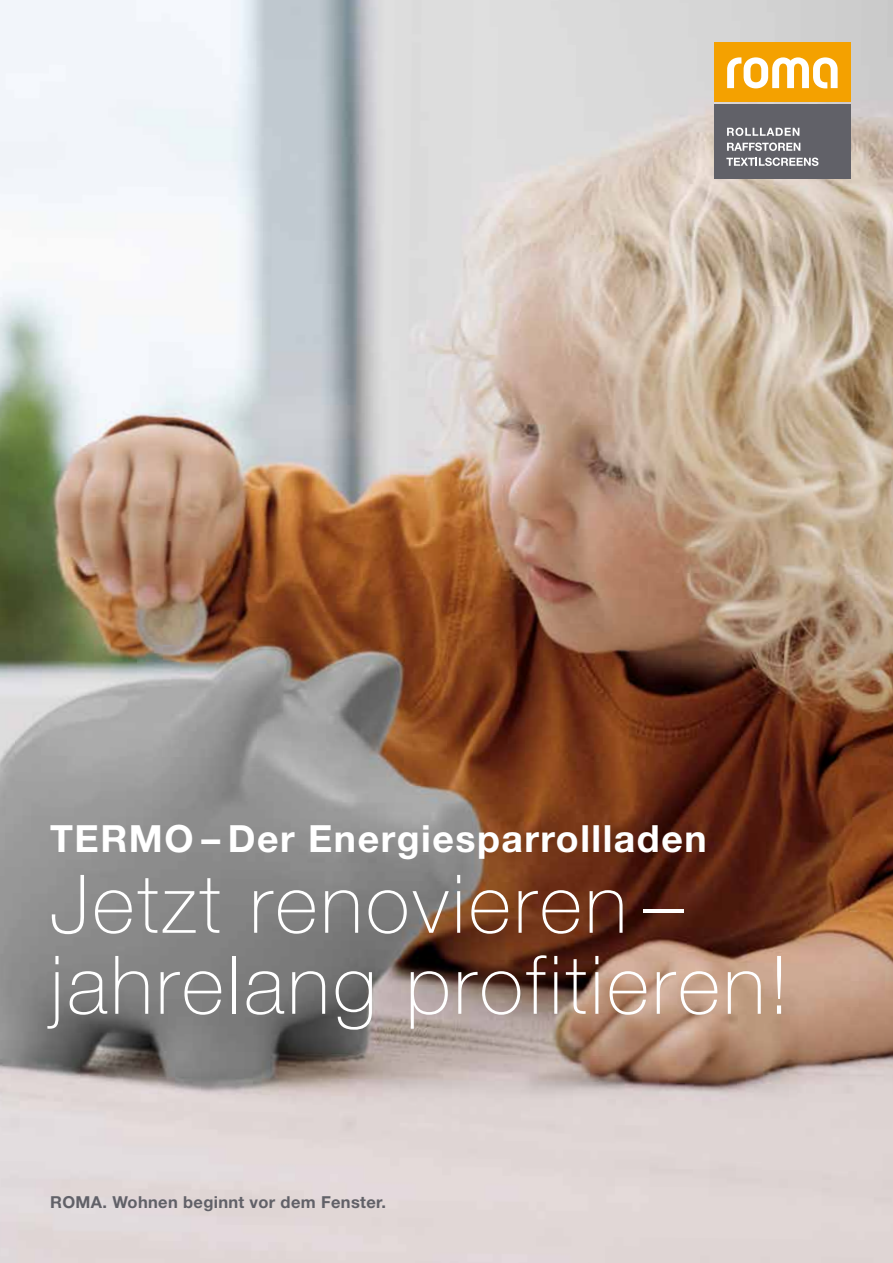
<style>
.page{position:relative;width:893px;height:1263px;background:#fff}
.page>*{position:absolute;margin:0;border:0;box-sizing:border-box;transform-origin:0 0}
.t1{font:100 81px/81px "Helvetica Neue LT Std";letter-spacing:.04em;color:#fff}
.t2{font:700 37.5px "Helvetica Neue LT Std";letter-spacing:.04em;color:#fff}
.t3{font:700 16.5px "Helvetica Neue LT Std";letter-spacing:.02em;color:#616168}
</style>
<div class="page">
<img style="left:0;top:0;width:893px;height:1263px">
<div style="left:714px;top:43px;width:136px;height:59px;background:#f4a100"></div>
<div style="left:714px;top:104px;width:136px;height:75px;background:#616168"></div>
<svg style="left:727px;top:57px;width:111px;height:31px"></svg>
<svg style="left:727px;top:128px;width:72px;height:8px"></svg>
<svg style="left:727px;top:143px;width:73px;height:8px"></svg>
<svg style="left:726px;top:158px;width:92px;height:8px"></svg>
<p class="t2" style="left:50px;top:815px;width:658px">TERMO – Der Energiesparrollladen</p>
<p class="t1" style="left:50px;top:863px;width:741px">Jetzt renovieren – jahrelang profitieren!</p>
<p class="t3" style="left:50px;top:1192px;width:337px">ROMA. Wohnen beginnt vor dem Fenster.</p>
</div>
